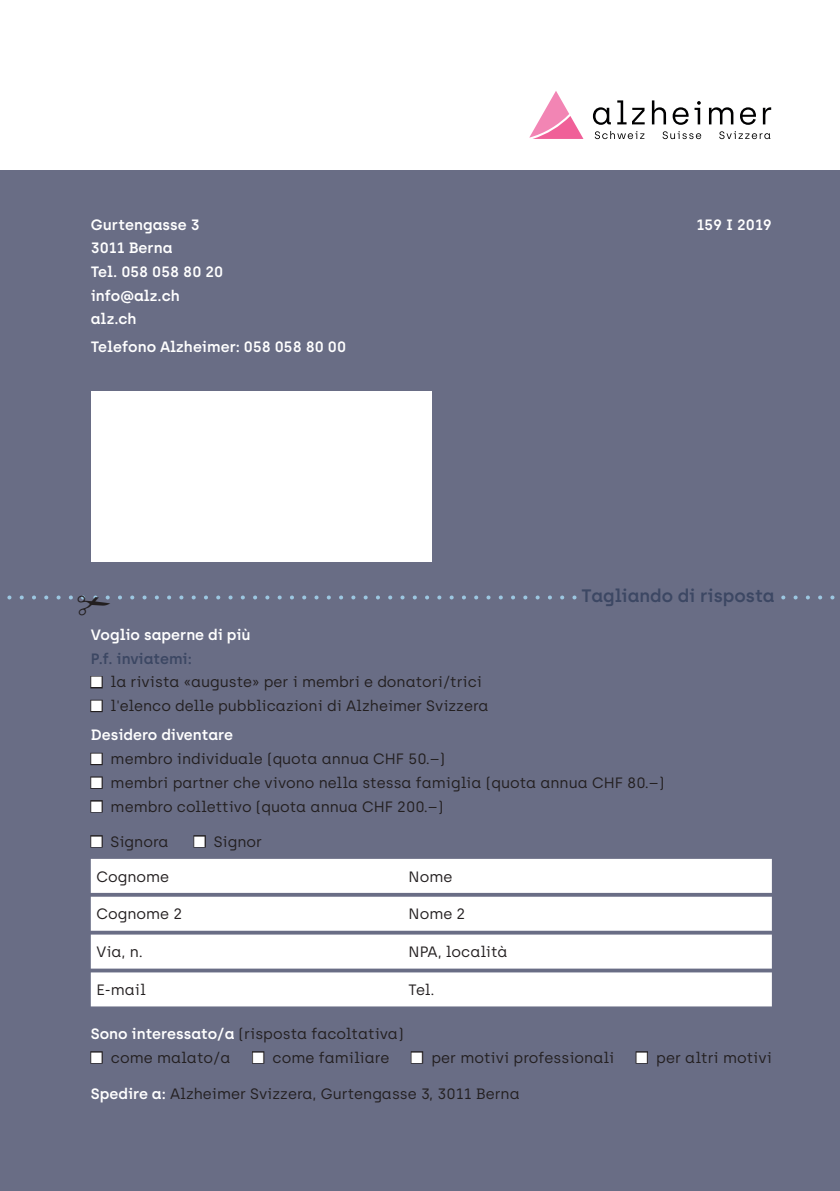
<style>
.page{position:relative;width:840px;height:1191px;background:#fff}
.page>*{position:absolute;margin:0;border:0;box-sizing:border-box;transform-origin:0 0}
.t1{font:600 18px "Archia";color:#3c4763}
.t2{font:15px/29.4px "Archia";color:#231f20}
.t3{font:600 15px/23.6px "Archia";color:#fff}
.t4{font:600 15px "Archia";color:#3c4763}
.s1{color:#fff}
.s2{font-weight:600;color:#fff}
</style>
<div class="page">
<div style="left:0;top:170px;width:839px;height:1021px;background:#696d85"></div>
<svg style="left:529px;top:91px;width:54px;height:48px"></svg>
<svg style="left:592px;top:107px;width:18px;height:18px"></svg>
<svg style="left:617px;top:100px;width:27px;height:24px"></svg>
<svg style="left:651px;top:100px;width:14px;height:24px"></svg>
<svg style="left:672px;top:107px;width:16px;height:18px"></svg>
<svg style="left:694px;top:101px;width:6px;height:23px"></svg>
<svg style="left:708px;top:107px;width:25px;height:17px"></svg>
<svg style="left:740px;top:107px;width:15px;height:18px"></svg>
<svg style="left:762px;top:107px;width:8px;height:17px"></svg>
<svg style="left:594px;top:131px;width:50px;height:8px"></svg>
<svg style="left:662px;top:131px;width:38px;height:8px"></svg>
<svg style="left:719px;top:131px;width:51px;height:8px"></svg>
<div style="left:91px;top:859px;width:680px;height:34px;background:#fff"></div>
<div style="left:91px;top:896px;width:680px;height:34px;background:#fff"></div>
<div style="left:91px;top:934px;width:680px;height:34px;background:#fff"></div>
<div style="left:91px;top:972px;width:680px;height:34px;background:#fff"></div>
<div style="left:90px;top:676px;width:13px;height:12px;border:2px solid #231f20"></div>
<div style="left:90px;top:699px;width:13px;height:13px;border:2px solid #231f20"></div>
<div style="left:90px;top:753px;width:13px;height:12px;border:2px solid #231f20"></div>
<div style="left:90px;top:776px;width:13px;height:13px;border:2px solid #231f20"></div>
<div style="left:90px;top:800px;width:13px;height:12px;border:2px solid #231f20"></div>
<div style="left:90px;top:835px;width:13px;height:12px;border:2px solid #231f20"></div>
<div style="left:193px;top:835px;width:13px;height:12px;border:2px solid #231f20"></div>
<div style="left:90px;top:1051px;width:13px;height:12px;border:2px solid #231f20"></div>
<div style="left:252px;top:1051px;width:12px;height:12px;border:2px solid #231f20"></div>
<div style="left:410px;top:1051px;width:13px;height:12px;border:2px solid #231f20"></div>
<div style="left:635px;top:1051px;width:12px;height:12px;border:2px solid #231f20"></div>
<div style="left:91px;top:391px;width:340px;height:170px;background:#fff"></div>
<svg style="left:7px;top:595px;width:833px;height:20px"></svg>
<p class="t3" style="left:91px;top:212px;width:134px">Gurtengasse 3<br>3011 Berna<br>Tel. 058 058 80 20 info@alz.ch alz.ch</p>
<p class="t3" style="left:91px;top:335px;width:257px">Telefono Alzheimer: 058 058 80 00</p>
<p class="t3" style="left:696px;top:212px;width:77px">159 I 2019</p>
<p class="t1" style="left:581px;top:585px;width:194px">Tagliando di risposta</p>
<p class="t3" style="left:91px;top:623px;width:161px">Voglio saperne di più</p>
<p class="t4" style="left:91px;top:649px;width:103px">P.f. inviatemi:</p>
<p class="t2" style="left:91px;top:667px;width:392px"><span class="s1">■</span> la rivista «auguste» per i membri e donatori/trici</p>
<p class="t2" style="left:91px;top:691px;width:399px"><span class="s1">■</span> l'elenco delle pubblicazioni di Alzheimer Svizzera<br><span class="s2">Desidero diventare</span></p>
<p class="t2" style="left:91px;top:744px;width:356px"><span class="s1">■</span> membro individuale (quota annua CHF 50.–)</p>
<p class="t2" style="left:91px;top:768px;width:574px"><span class="s1">■</span> membri partner che vivono nella stessa famiglia (quota annua CHF 80.–)</p>
<p class="t2" style="left:91px;top:791px;width:354px"><span class="s1">■</span> membro collettivo (quota annua CHF 200.–)</p>
<p class="t2" style="left:91px;top:826px;width:79px"><span class="s1">■</span> Signora</p>
<p class="t2" style="left:194px;top:826px;width:70px"><span class="s1">■</span> Signor</p>
<p class="t2" style="left:96px;top:861px;width:74px">Cognome</p>
<p class="t2" style="left:408px;top:861px;width:45px">Nome</p>
<p class="t2" style="left:96px;top:899px;width:87px">Cognome 2</p>
<p class="t2" style="left:408px;top:899px;width:58px">Nome 2</p>
<p class="t2" style="left:96px;top:937px;width:48px">Via, n.</p>
<p class="t2" style="left:408px;top:937px;width:100px">NPA, località</p>
<p class="t2" style="left:96px;top:975px;width:51px">E-mail</p>
<p class="t2" style="left:408px;top:975px;width:27px">Tel.</p>
<p class="t2" style="left:91px;top:1019px;width:314px"><span class="s2">Sono interessato/a</span> (risposta facoltativa)</p>
<p class="t2" style="left:91px;top:1042px;width:141px"><span class="s1">■</span> come malato/a</p>
<p class="t2" style="left:252px;top:1042px;width:138px"><span class="s1">■</span> come familiare</p>
<p class="t2" style="left:411px;top:1042px;width:204px"><span class="s1">■</span> per motivi professionali</p>
<p class="t2" style="left:635px;top:1042px;width:137px"><span class="s1">■</span> per altri motivi</p>
<p class="t2" style="left:91px;top:1079px;width:430px"><span class="s2">Spedire a:</span> Alzheimer Svizzera, Gurtengasse 3, 3011 Berna</p>
</div>
